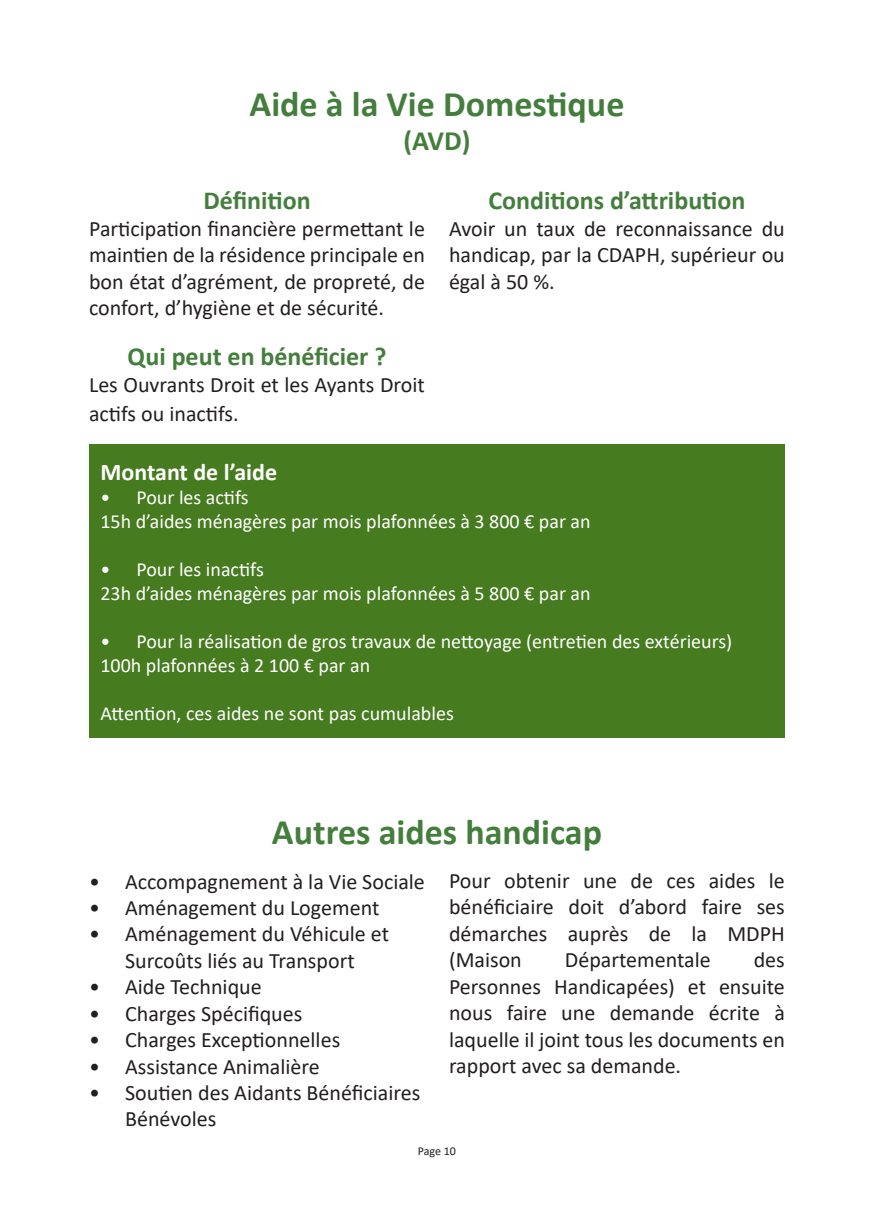
<style>
.page{position:relative;width:874px;height:1225px;background:#fff}
.page>*{position:absolute;margin:0;border:0;box-sizing:border-box;transform-origin:0 0}
.t1{font:700 36px "Calibri";color:#447e3c}
.t2{font:700 28px "Calibri";color:#447e3c}
.t3{font:700 26px "Calibri";color:#447e3c}
.t4{font:700 24px "Calibri";color:#fff}
.t5{font:22px/26.4px "Calibri";color:#231f20;text-align:justify}
.t6{font:20px "Calibri";color:#fff}
.t7{font:12px "Calibri";letter-spacing:-.005em;color:#231f20}
</style>
<div class="page">
<div style="left:89px;top:445px;width:695px;height:292px;background:#467b1f"></div>
<p class="t1" style="left:249px;top:79px;width:376px">Aide à la Vie Domestique</p>
<p class="t2" style="left:403px;top:121px;width:69px">(AVD)</p>
<p class="t3" style="left:203px;top:182px;width:109px">Définition</p>
<p class="t5" style="left:89px;top:215px;width:337px">Participation financière permettant le maintien de la résidence principale en bon état d’agrément, de propreté, de confort, d’hygiène et de sécurité.</p>
<p class="t3" style="left:127px;top:338px;width:260px">Qui peut en bénéficier ?</p>
<p class="t5" style="left:89px;top:369px;width:337px;line-height:28.8px">Les Ouvrants Droit et les Ayants Droit actifs ou inactifs.</p>
<p class="t3" style="left:488px;top:182px;width:258px">Conditions d’attribution</p>
<p class="t5" style="left:449px;top:215px;width:337px">Avoir un taux de reconnaissance du handicap, par la CDAPH, supérieur ou égal à 50 %.</p>
<p class="t4" style="left:100px;top:455px;width:178px">Montant de l’aide</p>
<p class="t6" style="left:100px;top:484px;width:150px">• Pour les actifs</p>
<p class="t6" style="left:100px;top:508px;width:491px">15h d’aides ménagères par mois plafonnées à 3 800 € par an</p>
<p class="t6" style="left:100px;top:556px;width:165px">• Pour les inactifs</p>
<p class="t6" style="left:100px;top:580px;width:491px">23h d’aides ménagères par mois plafonnées à 5 800 € par an</p>
<p class="t6" style="left:100px;top:628px;width:633px">• Pour la réalisation de gros travaux de nettoyage (entretien des extérieurs)</p>
<p class="t6" style="left:100px;top:652px;width:271px">100h plafonnées à 2 100 € par an</p>
<p class="t6" style="left:100px;top:700px;width:355px">Attention, ces aides ne sont pas cumulables</p>
<p class="t1" style="left:272px;top:806px;width:331px">Autres aides handicap</p>
<p class="t5" style="left:89px;top:867px;width:337px">• Accompagnement à la Vie Sociale</p>
<p class="t5" style="left:89px;top:894px;width:291px">• Aménagement du Logement</p>
<p class="t5" style="left:89px;top:920px;width:301px;text-align:center">• Aménagement du Véhicule et<br>Surcoûts liés au Transport</p>
<p class="t5" style="left:89px;top:973px;width:174px">• Aide Technique</p>
<p class="t5" style="left:89px;top:999px;width:215px">• Charges Spécifiques</p>
<p class="t5" style="left:89px;top:1026px;width:252px">• Charges Exceptionnelles</p>
<p class="t5" style="left:89px;top:1052px;width:232px">• Assistance Animalière</p>
<p class="t5" style="left:125px;top:1079px;width:297px;text-indent:-36px">• Soutien des Aidants Bénéficiaires<br>Bénévoles</p>
<p class="t5" style="left:449px;top:867px;width:337px">Pour obtenir une de ces aides le bénéficiaire doit d’abord faire ses démarches auprès de la MDPH (Maison</p>
<p class="t5" style="left:564px;top:946px;width:147px">Départementale</p>
<p class="t5" style="left:449px;top:946px;width:337px;text-indent:304px">des Personnes Handicapées) et ensuite nous faire une demande écrite à laquelle il joint tous les documents en rapport avec sa demande.</p>
<p class="t7" style="left:417px;top:1142px;width:40px">Page 10</p>
</div>
